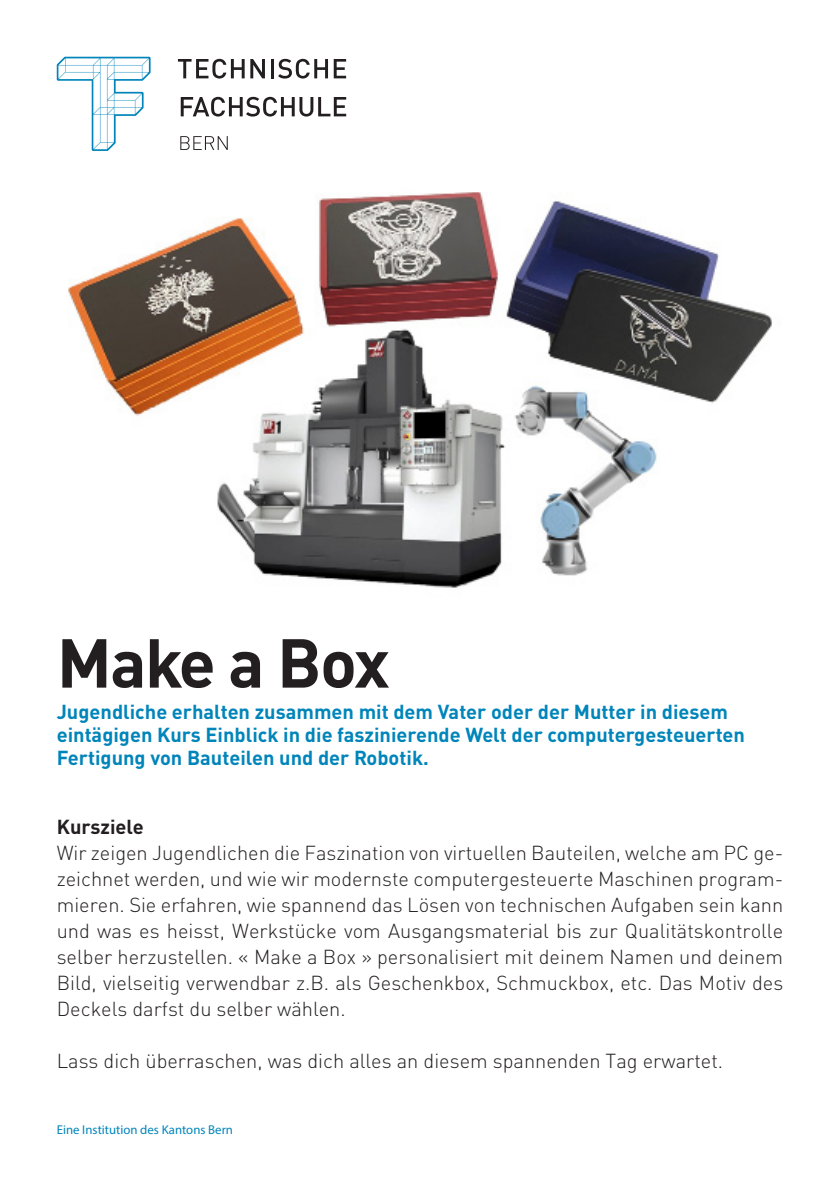
<style>
.page{position:relative;width:840px;height:1191px;background:#fff}
.page>*{position:absolute;margin:0;border:0;box-sizing:border-box;transform-origin:0 0}
.t1{font:700 68px "DINOT";letter-spacing:-.025em;color:#231f20}
.t2{font:300 20px/26px "DINOT";color:#231f20;text-align:justify}
.t3{font:700 20px/23px "DINOT";color:#0085ba}
.t4{font:700 20px "DINOT";color:#231f20}
.p_fusszeile{font:12.8px "Myriad Pro";color:#0085ba}
</style>
<div class="page">
<svg style="left:178px;top:59px;width:66px;height:20px"></svg>
<svg style="left:250px;top:59px;width:15px;height:19px"></svg>
<hr style="left:271px;top:59px;width:3px;height:19px;background:#231f20">
<svg style="left:278px;top:59px;width:68px;height:20px"></svg>
<svg style="left:181px;top:97px;width:165px;height:20px"></svg>
<svg style="left:180px;top:136px;width:48px;height:14px"></svg>
<svg style="left:57px;top:57px;width:93px;height:94px"></svg>
<img style="left:68px;top:192px;width:704px;height:396px">
<p class="t1" style="left:57px;top:618px;width:334px">Make a Box</p>
<p class="t3" style="left:57px;top:699px;width:672px">Jugendliche erhalten zusammen mit dem Vater oder der Mutter in diesem</p>
<p class="t3" style="left:57px;top:722px;width:689px">eintägigen Kurs Einblick in die faszinierende Welt der computergesteuerten<br>Fertigung von Bauteilen und der Robotik.</p>
<p class="t4" style="left:57px;top:813px;width:88px">Kursziele</p>
<p class="t2" style="left:57px;top:839px;width:727px">Wir zeigen Jugendlichen die Faszination von virtuellen Bauteilen, welche am PC ge&shy;zeichnet werden, und wie wir modernste computergesteuerte Maschinen program&shy;mieren. Sie erfahren, wie spannend das Lösen von technischen Aufgaben sein kann und was es heisst, Werkstücke vom Ausgangsmaterial bis zur Qualitätskontrolle selber herzustellen. « Make a Box » personalisiert mit deinem Namen und deinem Bild, vielseitig verwendbar z.B. als Geschenkbox, Schmuckbox, etc. Das Motiv des Deckels darfst du selber wählen.</p>
<p class="t2" style="left:57px;top:1047px;width:667px">Lass dich überraschen, was dich alles an diesem spannenden Tag erwartet.</p>
<p class="p_fusszeile" style="left:57px;top:1122px;width:178px">Eine Institution des Kantons Bern</p>
</div>
